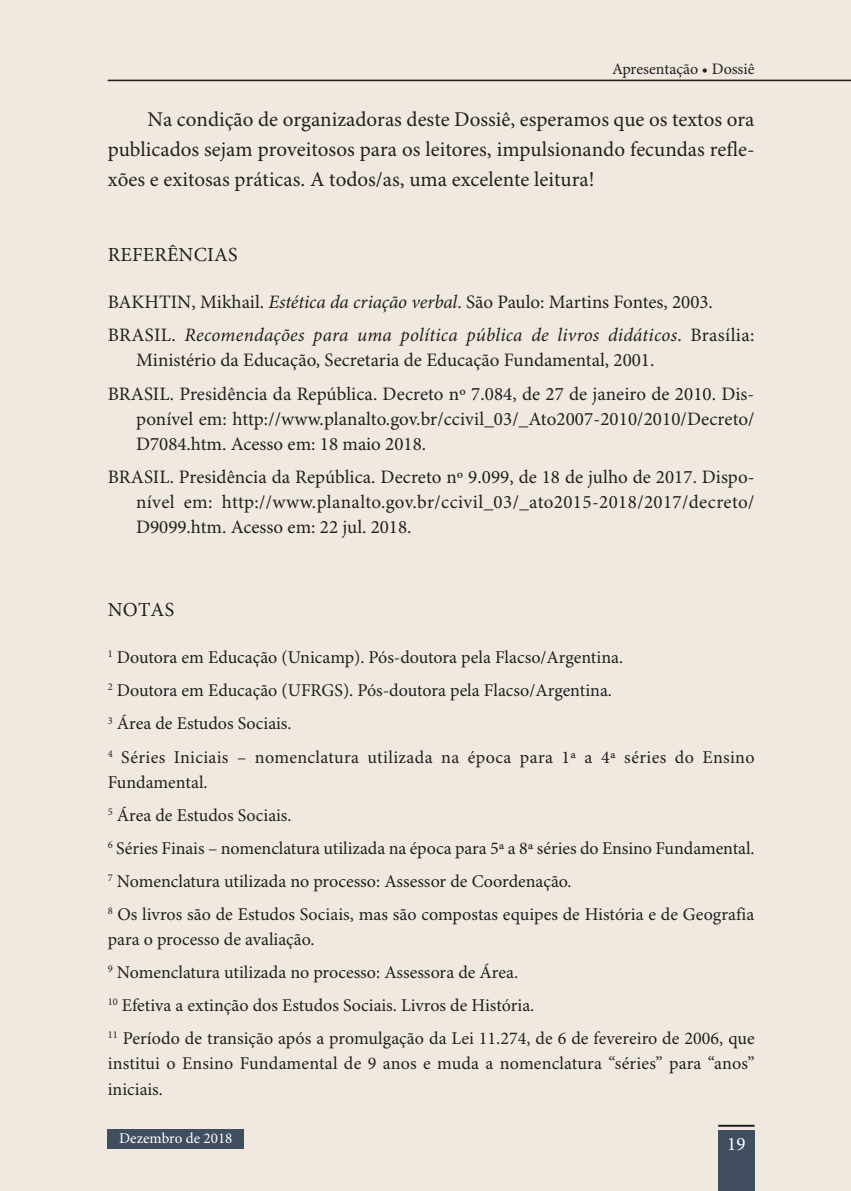
<style>
.page{position:relative;width:851px;height:1191px;background:#fff}
.page>*{position:absolute;margin:0;border:0;box-sizing:border-box;transform-origin:0 0}
.t1{font:21px/30px "Minion Pro";color:#231f20;text-align:justify}
.t2{font:20px "Minion Pro";letter-spacing:.01em;color:#231f20}
.t3{font:19px/25px "Minion Pro";letter-spacing:.005em;color:#231f20}
.t4{font:italic 19px/33px "Minion Pro";letter-spacing:.01em;color:#231f20}
.t5{font:19px "Minion Pro";color:#fff}
.t6{font:18px/33px "Minion Pro";color:#231f20}
.t7{font:16px "Minion Pro";color:#231f20}
.t8{font:15px "Minion Pro";color:#fff}
.s1{font-style:normal}
</style>
<div class="page">
<div style="left:0;top:0;width:850px;height:1191px;background:#efe9e0"></div>
<div style="left:108px;top:1129px;width:136px;height:20px;background:#414e5f"></div>
<div style="left:718px;top:1130px;width:36px;height:61px;background:#414e5f"></div>
<hr style="left:718px;top:1124px;width:36px;height:2px;background:#231f20">
<hr style="left:108px;top:80px;width:742px;height:1px;background:#231f20">
<p class="t7" style="left:612px;top:59px;width:144px">Apresentação • Dossiê</p>
<p class="t1" style="left:108px;top:105px;width:648px;text-indent:40px">Na condição de organizadoras deste Dossiê, esperamos que os textos ora publicados sejam proveitosos para os leitores, impulsionando fecundas refle&shy;xões e exitosas práticas. A todos/as, uma excelente leitura!</p>
<p class="t2" style="left:108px;top:242px;width:131px">REFERÊNCIAS</p>
<p class="t4" style="left:108px;top:286px;width:648px"><span class="s1">BAKHTIN, Mikhail.</span> Estética da criação verbal<span class="s1">. São Paulo: Martins Fontes, 2003.<br>BRASIL.</span> Recomendações para uma política pública de livros didáticos<span class="s1">. Brasília:</span></p>
<p class="t3" style="left:108px;top:345px;width:645px;line-height:33px;text-indent:28px">Ministério da Educação, Secretaria de Educação Fundamental, 2001.<br>BRASIL. Presidência da República. Decreto nº 7.084, de 27 de janeiro de 2010. Dis-</p>
<p class="t3" style="left:136px;top:407px;width:620px">ponível em: http://www.planalto.gov.br/ccivil_03/_Ato2007-2010/2010/Decreto/<br>D7084.htm. Acesso em: 18 maio 2018.</p>
<p class="t3" style="left:136px;top:465px;width:619px;text-align:justify;text-indent:-28px">BRASIL. Presidência da República. Decreto nº 9.099, de 18 de julho de 2017. Dispo&shy;nível em: http://www.planalto.gov.br/ccivil_03/_ato2015-2018/2017/decreto/ D9099.htm. Acesso em: 22 jul. 2018.</p>
<p class="t2" style="left:108px;top:597px;width:68px">NOTAS</p>
<p class="t6" style="left:108px;top:642px;width:648px"><sup>1</sup> Doutora em Educação (Unicamp). Pós-doutora pela Flacso/Argentina.<br><sup>2</sup> Doutora em Educação (UFRGS). Pós-doutora pela Flacso/Argentina.<br><sup>3</sup> Área de Estudos Sociais.<br><sup>4</sup> Séries Iniciais – nomenclatura utilizada na época para 1ª a 4ª séries do Ensino</p>
<p class="t6" style="left:108px;top:766px;width:648px">Fundamental.<br><sup>5</sup> Área de Estudos Sociais.<br><sup>6</sup> Séries Finais – nomenclatura utilizada na época para 5ª a 8ª séries do Ensino Fundamental.<br><sup>7</sup> Nomenclatura utilizada no processo: Assessor de Coordenação.<br><sup>8</sup> Os livros são de Estudos Sociais, mas são compostas equipes de História e de Geografia</p>
<p class="t6" style="left:108px;top:923px;width:648px">para o processo de avaliação.<br><sup>9</sup> Nomenclatura utilizada no processo: Assessora de Área.<br><sup>10</sup> Efetiva a extinção dos Estudos Sociais. Livros de História.<br><sup>11</sup> Período de transição após a promulgação da Lei 11.274, de 6 de fevereiro de 2006, que</p>
<p class="t6" style="left:108px;top:1052px;width:648px;line-height:25px">institui o Ensino Fundamental de 9 anos e muda a nomenclatura “séries” para “anos” iniciais.</p>
<p class="t8" style="left:119px;top:1129px;width:115px">Dezembro de 2018</p>
<p class="t5" style="left:727px;top:1132px;width:20px">19</p>
</div>
